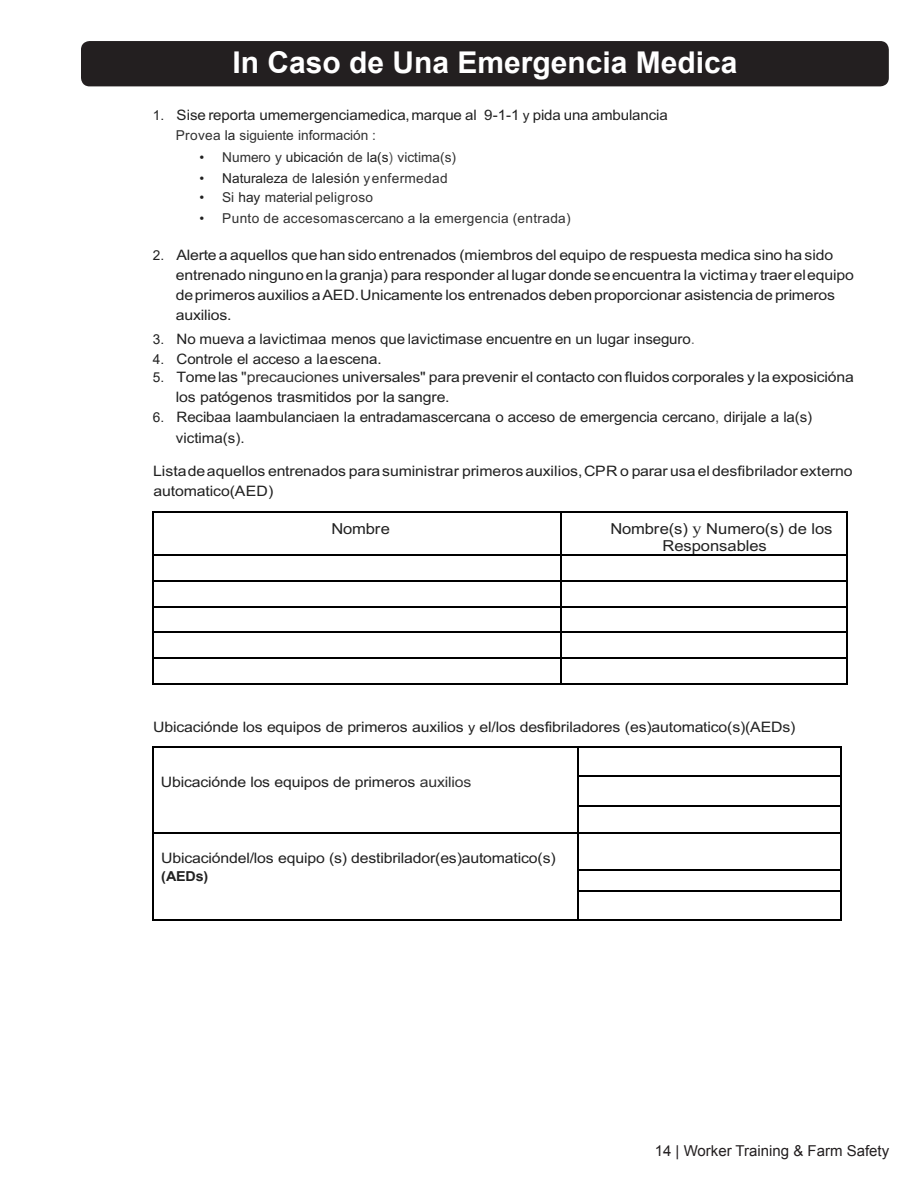
<style>
.page{position:relative;width:918px;height:1188px;background:#fff}
.page>*{position:absolute;margin:0;border:0;box-sizing:border-box;transform-origin:0 0}
.t1{font:700 30px "Arial";color:#fff}
.t2{font:15.15px/17.7px "Arial";letter-spacing:-.005em;color:#212121;scale:1.1 1}
.t3{font:15px "Arial";color:#231f20}
.t4{font:14.4px/20.1px "Arial";letter-spacing:-.01em;color:#212121;scale:1.1 1}
.t5{font:14.4px/20.1px "Arial";letter-spacing:-.01em;color:#212121;scale:1.05 1}
.t6{font:13.65px "Arial";letter-spacing:-.005em;color:#313131}
.t7{font:13.65px "Arial";letter-spacing:.025em;color:#313131}
.t8{font:13.65px "Arial";letter-spacing:.015em;color:#212121}
.t9{font:700 13.65px "Arial";color:#212121;scale:1.05 1}
.s1{font-size:13.65px}
.s2{color:#212121}
.s3{color:#424242}
.s4{color:#525252}
.s5{color:#313131}
.s6{color:#6d6d6d}
.s7{font-family:"Times New Roman";font-size:16.5px}
</style>
<div class="page">
<div style="left:81px;top:41px;width:808px;height:45px;background:#231f20;border-radius:9px"></div>
<hr style="left:154px;top:511px;width:406px;height:1px;background:#000">
<hr style="left:561px;top:511px;width:286px;height:1px;background:#000">
<hr style="left:152px;top:512px;width:2px;height:43px;background:#000">
<hr style="left:560px;top:512px;width:1px;height:43px;background:#000">
<hr style="left:847px;top:512px;width:1px;height:43px;background:#000">
<hr style="left:154px;top:555px;width:406px;height:1px;background:#000">
<hr style="left:561px;top:555px;width:286px;height:1px;background:#000">
<hr style="left:152px;top:556px;width:2px;height:25px;background:#000">
<hr style="left:154px;top:581px;width:406px;height:1px;background:#000">
<hr style="left:561px;top:581px;width:286px;height:1px;background:#000">
<hr style="left:152px;top:582px;width:2px;height:24px;background:#000">
<hr style="left:154px;top:606px;width:406px;height:1px;background:#000">
<hr style="left:561px;top:606px;width:286px;height:1px;background:#000">
<hr style="left:152px;top:607px;width:2px;height:25px;background:#000">
<hr style="left:154px;top:632px;width:406px;height:1px;background:#000">
<hr style="left:561px;top:632px;width:286px;height:1px;background:#000">
<hr style="left:152px;top:633px;width:2px;height:25px;background:#000">
<hr style="left:154px;top:658px;width:406px;height:1px;background:#000">
<hr style="left:561px;top:658px;width:286px;height:1px;background:#000">
<hr style="left:152px;top:659px;width:2px;height:24px;background:#000">
<hr style="left:154px;top:683px;width:406px;height:1px;background:#000">
<svg style="left:560px;top:555px;width:1px;height:129px"></svg>
<hr style="left:561px;top:683px;width:286px;height:1px;background:#000">
<svg style="left:847px;top:555px;width:1px;height:129px"></svg>
<hr style="left:154px;top:746px;width:424px;height:1px;background:#000">
<hr style="left:579px;top:746px;width:262px;height:1px;background:#000">
<hr style="left:152px;top:747px;width:2px;height:28px;background:#000">
<hr style="left:579px;top:775px;width:262px;height:2px;background:#000">
<hr style="left:152px;top:777px;width:2px;height:28px;background:#000">
<hr style="left:579px;top:805px;width:262px;height:1px;background:#000">
<hr style="left:152px;top:806px;width:2px;height:27px;background:#000">
<hr style="left:154px;top:833px;width:424px;height:1px;background:#000">
<svg style="left:578px;top:746px;width:1px;height:88px"></svg>
<hr style="left:579px;top:833px;width:262px;height:1px;background:#000">
<svg style="left:841px;top:746px;width:1px;height:88px"></svg>
<hr style="left:152px;top:834px;width:2px;height:36px;background:#000">
<hr style="left:578px;top:834px;width:1px;height:36px;background:#000">
<hr style="left:841px;top:834px;width:1px;height:36px;background:#000">
<hr style="left:579px;top:870px;width:262px;height:1px;background:#000">
<svg style="left:152px;top:870px;width:2px;height:21px"></svg>
<hr style="left:579px;top:890px;width:262px;height:1px;background:#000">
<hr style="left:152px;top:891px;width:2px;height:28px;background:#000">
<hr style="left:154px;top:919px;width:424px;height:1px;background:#000">
<svg style="left:578px;top:870px;width:1px;height:50px"></svg>
<hr style="left:579px;top:919px;width:262px;height:1px;background:#000">
<svg style="left:841px;top:870px;width:1px;height:50px"></svg>
<p class="t1" style="left:232px;top:41px;width:507px">In Caso de Una Emergencia Medica</p>
<p class="t5" style="left:153px;top:105px;width:492px"><span class="s1">1.</span> Sise reporta umemergenciamedica,marque al 9-1-1 <span class="s1">y</span> pida una ambulancia</p>
<p class="t6" style="left:176px;top:125px;width:202px">Provea <span class="s2">la</span> siguiente información <span class="s3">:</span></p>
<p class="t6" style="left:200px;top:148px;width:258px"><span class="s2">•</span> Numero y <span class="s2">ubicación</span> de <span class="s2">la(s</span><span class="s4">)</span> victima(s)</p>
<p class="t8" style="left:200px;top:168px;width:249px">• Naturaleza <span class="s5">de</span> lalesión <span class="s5">y enfermedad</span></p>
<p class="t6" style="left:200px;top:188px;width:175px"><span class="s2">•</span> Si <span class="s2">hay</span> material peligroso</p>
<p class="t7" style="left:200px;top:208px;width:373px"><span class="s2">•</span> Punto de accesomascercano a <span class="s2">la</span> emergencia (entrada)</p>
<p class="t4" style="left:176px;top:245px;width:618px;text-indent:-23px"><span class="s1">2.</span> Alertea aquellos quehan sido entrenados (miembros del equipo de respuesta medica sino ha sido entrenado ningunoenla granja) para responder al lugar dondese encuentra la victima <span class="s1">y</span> traer elequipo deprimerosauxilios a AED.Unicamente los entrenados debenproporcionar asistencia deprimeros auxilios.</p>
<p class="t5" style="left:153px;top:328px;width:518px"><span class="s1">3.</span> No mueva a lavictimaa menos que lavictimase encuentre en un lugar inseguro<span class="s6">.</span></p>
<p class="t5" style="left:153px;top:348px;width:219px"><span class="s1">4.</span> Controle el acceso a laescena.</p>
<p class="t4" style="left:176px;top:367px;width:618px;text-indent:-23px"><span class="s1">5.</span> Tomelas <span class="s5">"precauciones</span> universales" paraprevenir el contacto con fluidos corporales y laexposicióna los patógenos trasmitidos por la sangre.</p>
<p class="t5" style="left:176px;top:407px;width:607px;text-indent:-23px"><span class="s1">6.</span> Recibaa laambulanciaen la entradamascercana o acceso de emergencia cercano<span class="s4">,</span> dirijale a la(s) victima(s).</p>
<p class="t4" style="left:153px;top:461px;width:637px">Listadeaquellos entrenados parasuministrar primerosauxilios,CPR o parar usa el desfibrilador externo automatico(AED)</p>
<p class="t2" style="left:331px;top:519px;width:55px">Nombre</p>
<p class="t2" style="left:663px;top:519px;width:156px;text-indent:-52px">Nombre(s) <span class="s7">y</span> Numero(s) de los<br>Responsables</p>
<p class="t4" style="left:153px;top:717px;width:585px">Ubicaciónde los equipos de primeros auxilios <span class="s1">y</span> el/los desfibriladores (es)automatico(s)(AEDs)</p>
<p class="t4" style="left:161px;top:772px;width:284px">Ubicaciónde los equipos de primeros <span class="s5">auxilios</span></p>
<p class="t4" style="left:161px;top:848px;width:360px">Ubicacióndel/los equipo (s) destibrilador(es)automatico(s)</p>
<p class="t9" style="left:161px;top:867px;width:47px">(AEDs)</p>
<p class="t3" style="left:655px;top:1141px;width:236px">14 | Worker Training &amp; Farm Safety</p>
</div>
